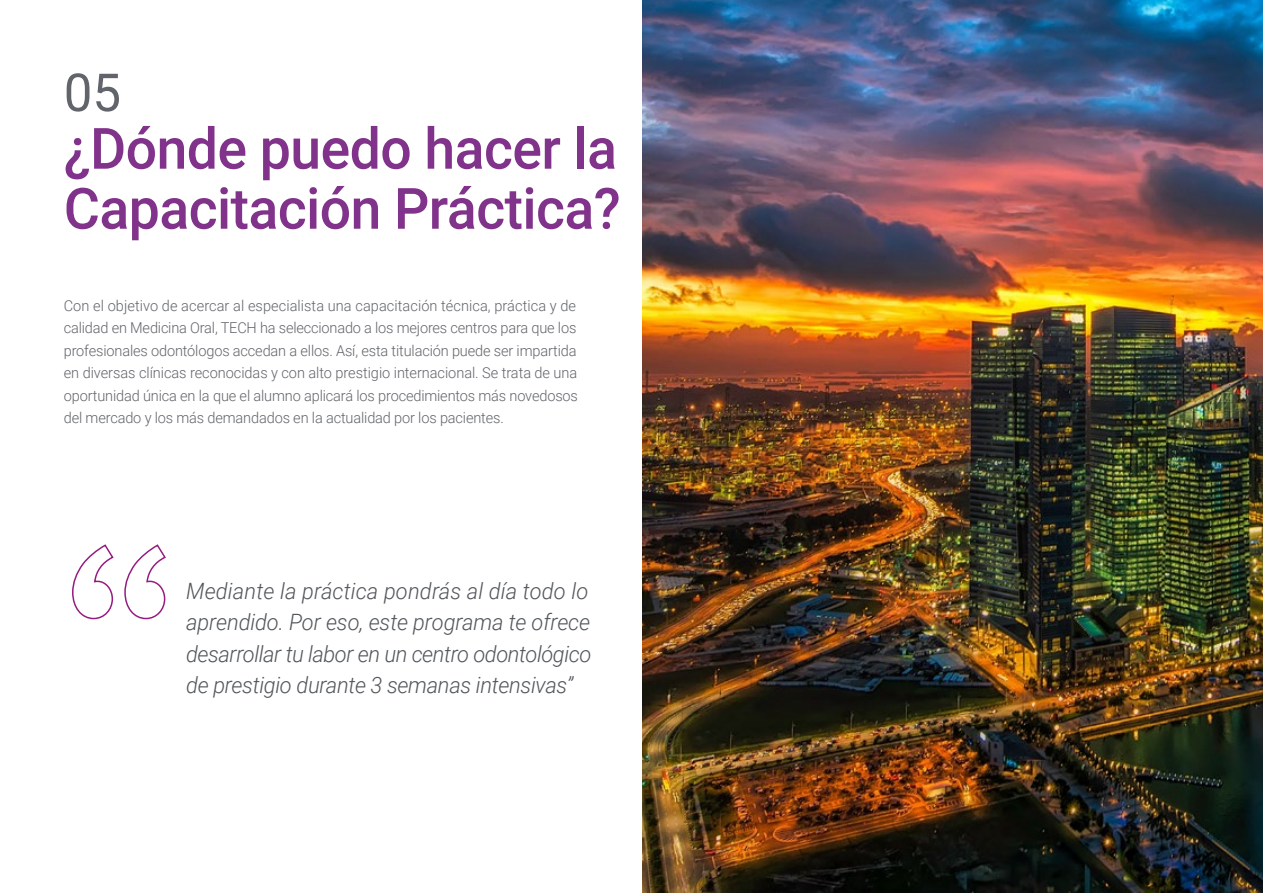
<style>
.page{position:relative;width:1263px;height:893px;background:#fff}
.page>*{position:absolute;margin:0;border:0;box-sizing:border-box;transform-origin:0 0}
.t1{font:500 57px/60px "Roboto";letter-spacing:-.01em;color:#81328a}
.t2{font:52.5px "Roboto";color:#61646a}
.t3{font:italic 300 22.5px/31.5px "Roboto";letter-spacing:-.015em;color:#52555b}
.t4{font:300 15px/22.5px "Roboto";letter-spacing:-.01em;color:#61646a}
</style>
<div class="page">
<svg style="left:72px;top:544px;width:94px;height:76px"></svg>
<img style="left:642px;top:0;width:621px;height:893px">
<h2 class="t2" style="left:64px;top:56px;width:59px">05</h2>
<h1 class="t1" style="left:64px;top:116px;width:558px">¿Dónde puedo hacer la<br>Capacitación Práctica?</h1>
<p class="t4" style="left:64px;top:293px;width:516px">Con el objetivo de acercar al especialista una capacitación técnica, práctica y de calidad en Medicina Oral, TECH ha seleccionado a los mejores centros para que los profesionales odontólogos accedan a ellos. Así, esta titulación puede ser impartida en diversas clínicas reconocidas y con alto prestigio internacional. Se trata de una oportunidad única en la que el alumno aplicará los procedimientos más novedosos del mercado y los más demandados en la actualidad por los pacientes.</p>
<h3 class="t3" style="left:186px;top:574px;width:407px">Mediante la práctica pondrás al día todo lo aprendido. Por eso, este programa te ofrece desarrollar tu labor en un centro odontológico de prestigio durante 3 semanas intensivas”</h3>
</div>
